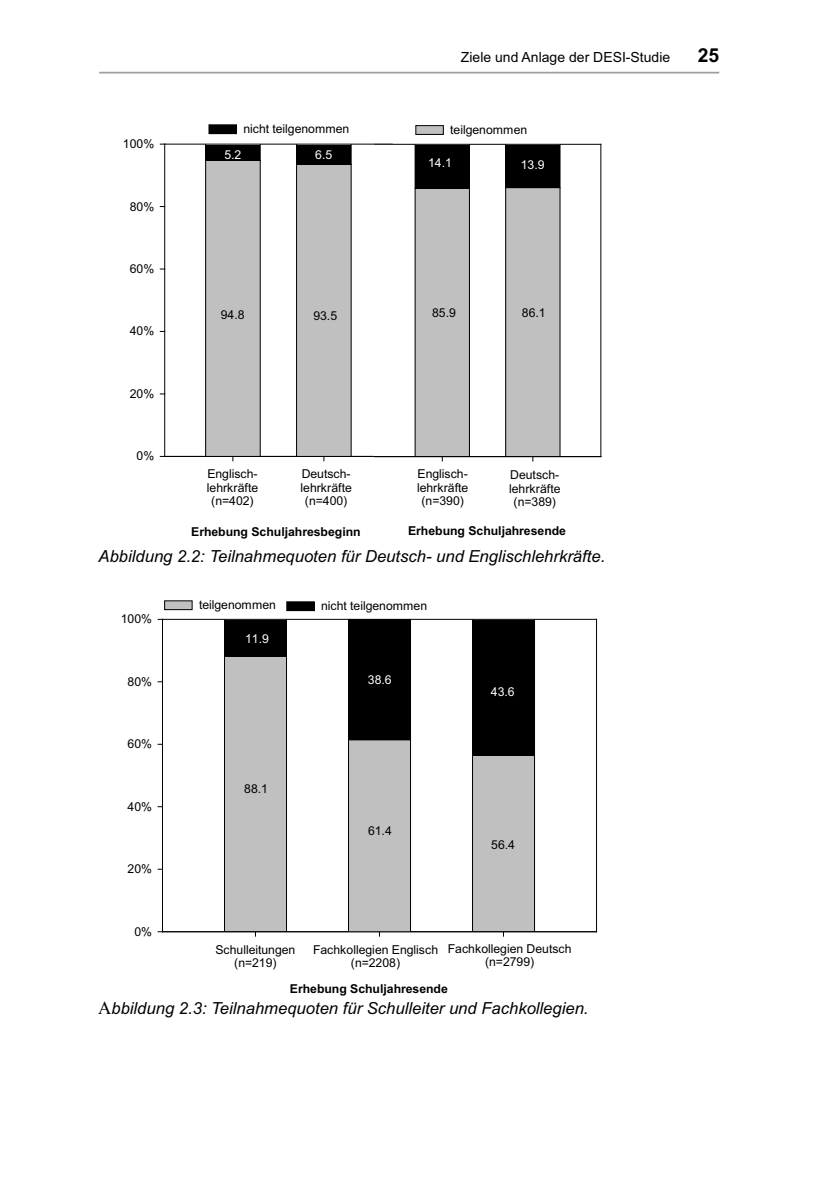
<style>
.page{position:relative;width:819px;height:1190px;background:#fff}
.page>*{position:absolute;margin:0;border:0;box-sizing:border-box;transform-origin:0 0}
.t1{font:700 19.25px "Arial";color:#000}
.t2{font:italic 16.62px "Arial";color:#000}
.t3{font:14px "Arial";color:#000}
.t4{font:12.25px/13.5px "Arial";letter-spacing:-.005em;color:#000;text-align:center}
.t5{font:700 12.25px "Arial";color:#000}
.t6{font:12.25px "Arial";letter-spacing:-.005em;color:#fff}
.s1{font-family:"Times New Roman";font-style:normal;font-size:18.38px}
</style>
<div class="page">
<hr style="left:99px;top:72px;width:620px;height:2px;background:#9c9e9f">
<hr style="left:165px;top:144px;width:227px;height:1px;background:#000">
<hr style="left:164px;top:144px;width:1px;height:312px;background:#000">
<div style="left:206px;top:160px;width:54px;height:296px;background:#c0c0c0"></div>
<div style="left:205px;top:160px;width:56px;height:296px;border:1px solid #000"></div>
<div style="left:297px;top:164px;width:54px;height:292px;background:#c0c0c0"></div>
<div style="left:296px;top:164px;width:55px;height:292px;border:1px solid #000"></div>
<div style="left:206px;top:145px;width:54px;height:15px;background:#000"></div>
<svg style="left:260px;top:145px;width:1px;height:15px"></svg>
<svg style="left:205px;top:145px;width:1px;height:15px"></svg>
<div style="left:297px;top:145px;width:54px;height:19px;background:#000"></div>
<svg style="left:351px;top:145px;width:1px;height:19px"></svg>
<svg style="left:296px;top:145px;width:1px;height:19px"></svg>
<hr style="left:165px;top:456px;width:227px;height:1px;background:#000">
<hr style="left:374px;top:144px;width:227px;height:1px;background:#000">
<hr style="left:600px;top:144px;width:1px;height:313px;background:#000">
<div style="left:415px;top:188px;width:54px;height:268px;background:#c0c0c0"></div>
<div style="left:415px;top:188px;width:55px;height:268px;border:1px solid #000"></div>
<div style="left:506px;top:188px;width:54px;height:268px;background:#c0c0c0"></div>
<div style="left:505px;top:187px;width:55px;height:269px;border:1px solid #000"></div>
<div style="left:415px;top:145px;width:54px;height:43px;background:#000"></div>
<hr style="left:469px;top:145px;width:1px;height:43px;background:#000">
<div style="left:506px;top:145px;width:54px;height:43px;background:#000"></div>
<hr style="left:560px;top:145px;width:1px;height:43px;background:#000">
<hr style="left:505px;top:145px;width:1px;height:43px;background:#000">
<hr style="left:374px;top:456px;width:227px;height:1px;background:#000">
<div style="left:416px;top:126px;width:27px;height:8px;background:#c0c0c0"></div>
<div style="left:416px;top:125px;width:28px;height:10px;border:1px solid #000"></div>
<div style="left:209px;top:125px;width:28px;height:9px;background:#000"></div>
<hr style="left:163px;top:619px;width:434px;height:1px;background:#000">
<hr style="left:162px;top:619px;width:1px;height:313px;background:#000">
<hr style="left:596px;top:619px;width:1px;height:313px;background:#000">
<div style="left:225px;top:656px;width:62px;height:275px;background:#c0c0c0"></div>
<div style="left:224px;top:656px;width:63px;height:276px;border:1px solid #000"></div>
<div style="left:349px;top:740px;width:62px;height:191px;background:#c0c0c0"></div>
<div style="left:348px;top:740px;width:63px;height:192px;border:1px solid #000"></div>
<div style="left:473px;top:755px;width:62px;height:176px;background:#c0c0c0"></div>
<div style="left:472px;top:755px;width:63px;height:177px;border:1px solid #000"></div>
<div style="left:225px;top:620px;width:62px;height:36px;background:#000"></div>
<hr style="left:224px;top:620px;width:1px;height:36px;background:#000">
<div style="left:349px;top:620px;width:62px;height:120px;background:#000"></div>
<hr style="left:348px;top:620px;width:1px;height:120px;background:#000">
<div style="left:473px;top:620px;width:62px;height:135px;background:#000"></div>
<hr style="left:472px;top:620px;width:1px;height:135px;background:#000">
<hr style="left:163px;top:931px;width:434px;height:1px;background:#000">
<div style="left:165px;top:601px;width:27px;height:9px;background:#c0c0c0"></div>
<div style="left:164px;top:601px;width:28px;height:9px;border:1px solid #000"></div>
<div style="left:287px;top:602px;width:27px;height:9px;background:#000"></div>
<div style="left:286px;top:601px;width:29px;height:10px;border:1px solid #000"></div>
<p class="t3" style="left:461px;top:52px;width:211px">Ziele und Anlage der DESI-Studie</p>
<h1 class="t1" style="left:698px;top:48px;width:23px">25</h1>
<p class="t4" style="left:123px;top:138px;width:33px">100%</p>
<p class="t4" style="left:130px;top:201px;width:26px">80%</p>
<p class="t4" style="left:130px;top:263px;width:26px">60%</p>
<p class="t4" style="left:130px;top:326px;width:26px">40%</p>
<p class="t4" style="left:130px;top:388px;width:26px">20%</p>
<p class="t4" style="left:137px;top:451px;width:19px">0%</p>
<p class="t4" style="left:243px;top:123px;width:108px">nicht teilgenommen</p>
<p class="t4" style="left:450px;top:124px;width:79px">teilgenommen</p>
<p class="t6" style="left:224px;top:150px;width:18px">5.2</p>
<p class="t6" style="left:315px;top:150px;width:18px">6.5</p>
<p class="t6" style="left:428px;top:158px;width:25px">14.1</p>
<p class="t6" style="left:521px;top:160px;width:25px">13.9</p>
<p class="t4" style="left:221px;top:310px;width:25px">94.8</p>
<p class="t4" style="left:313px;top:310px;width:25px">93.5</p>
<p class="t4" style="left:432px;top:307px;width:25px">85.9</p>
<p class="t4" style="left:522px;top:307px;width:25px">86.1</p>
<p class="t4" style="left:207px;top:468px;width:53px">Englisch&shy;lehrkräfte (n=402)</p>
<p class="t4" style="left:301px;top:468px;width:53px">Deutsch&shy;lehrkräfte (n=400)</p>
<p class="t5" style="left:191px;top:527px;width:171px">Erhebung Schuljahresbeginn</p>
<p class="t5" style="left:408px;top:526px;width:159px">Erhebung Schuljahresende</p>
<p class="t4" style="left:417px;top:469px;width:53px">Englisch&shy;lehrkräfte (n=390)</p>
<p class="t4" style="left:509px;top:469px;width:53px">Deutsch&shy;lehrkräfte (n=389)</p>
<h2 class="t2" style="left:99px;top:550px;width:508px">Abbildung 2.2: Teilnahmequoten für Deutsch- und Englischlehrkräfte.</h2>
<p class="t4" style="left:121px;top:614px;width:33px">100%</p>
<p class="t4" style="left:128px;top:676px;width:26px">80%</p>
<p class="t4" style="left:128px;top:739px;width:26px">60%</p>
<p class="t4" style="left:128px;top:801px;width:26px">40%</p>
<p class="t4" style="left:128px;top:863px;width:26px">20%</p>
<p class="t4" style="left:134px;top:926px;width:19px">0%</p>
<p class="t4" style="left:199px;top:600px;width:79px">teilgenommen</p>
<p class="t4" style="left:321px;top:601px;width:108px">nicht teilgenommen</p>
<p class="t6" style="left:245px;top:634px;width:25px">11.9</p>
<p class="t4" style="left:244px;top:783px;width:25px">88.1</p>
<p class="t6" style="left:368px;top:675px;width:25px">38.6</p>
<p class="t4" style="left:368px;top:826px;width:25px">61.4</p>
<p class="t6" style="left:491px;top:687px;width:25px">43.6</p>
<p class="t4" style="left:491px;top:839px;width:25px">56.4</p>
<p class="t4" style="left:216px;top:944px;width:81px">Schulleitungen (n=219)</p>
<p class="t4" style="left:313px;top:944px;width:127px">Fachkollegien Englisch (n=2208)</p>
<p class="t4" style="left:448px;top:943px;width:125px">Fachkollegien Deutsch (n=2799)</p>
<p class="t5" style="left:290px;top:984px;width:159px">Erhebung Schuljahresende</p>
<h2 class="t2" style="left:98px;top:1002px;width:492px"><span class="s1">A</span>bbildung 2.3: Teilnahmequoten für Schulleiter und Fachkollegien.</h2>
</div>
